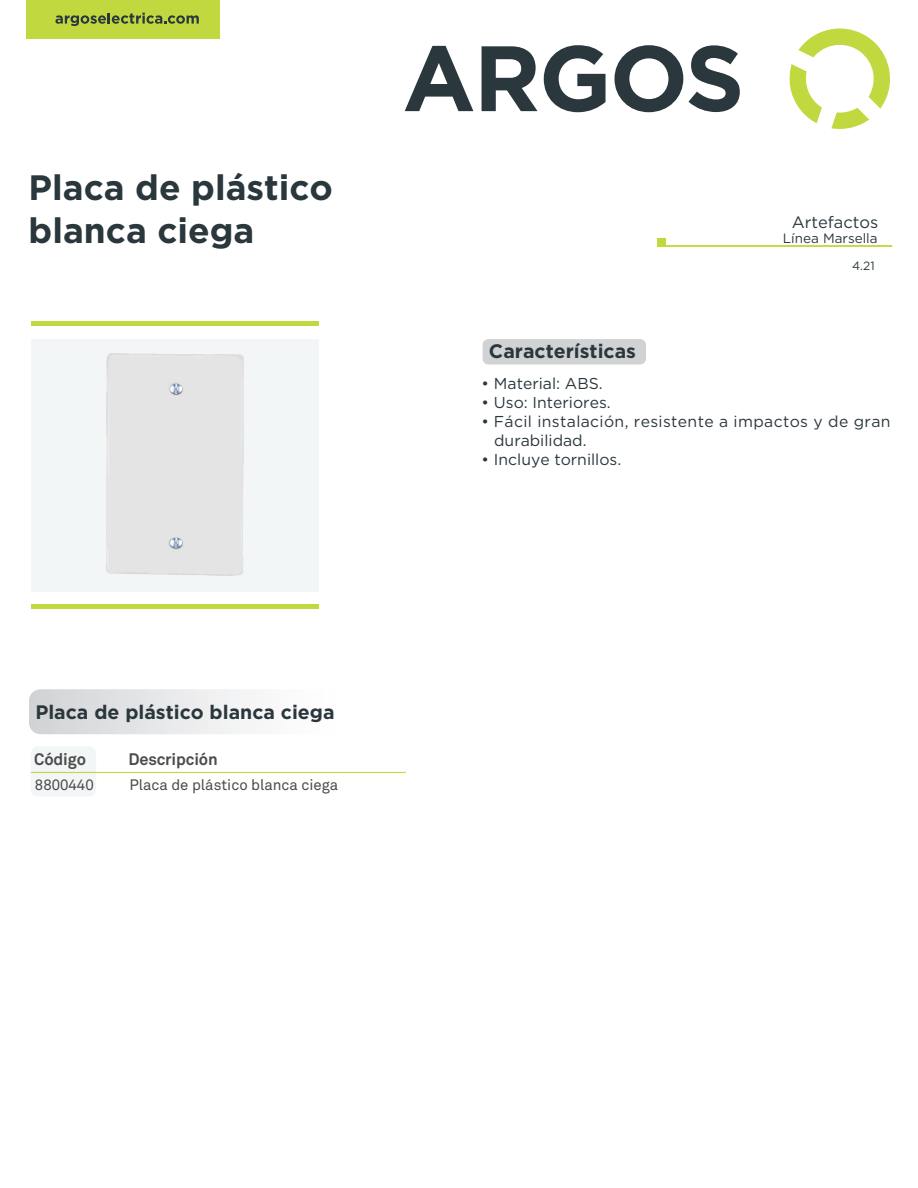
<style>
.page{position:relative;width:918px;height:1188px;background:#fff}
.page>*{position:absolute;margin:0;border:0;box-sizing:border-box;transform-origin:0 0}
.t1{font:700 35.25px/42.3px "Gotham";color:#2a373d}
.t2{font:700 19.5px "Gotham";color:#2a373d}
.t3{font:700 16.5px "Akkurat Pro";letter-spacing:-.01em;color:#4d4c4c}
.t4{font:16.5px "Gotham";color:#2c393d}
.t5{font:15.75px/18.9px "Gotham";letter-spacing:.02em;color:#2a373d}
.t6{font:15.75px "Gotham";color:#2a373d}
.t7{font:15px "Akkurat Pro";color:#4c4b4b}
.t8{font:13.5px "Gotham";color:#2c393d}
.t9{font:12px "Gotham";color:#2c393d}
</style>
<div class="page">
<div style="left:31px;top:339px;width:287px;height:252px;background:#f3f6f7"></div>
<div style="left:31px;top:321px;width:287px;height:5px;background:#c2d83f"></div>
<div style="left:31px;top:604px;width:287px;height:5px;background:#c2d83f"></div>
<div style="left:105px;top:353px;width:139px;height:223px;background:#e3e4e3"></div>
<div style="left:31px;top:746px;width:65px;height:51px;background:#f3f6f7;border-radius:7px"></div>
<div style="left:26px;top:0;width:194px;height:38px;background:#c2d83f"></div>
<svg style="left:55px;top:13px;width:144px;height:13px"></svg>
<hr style="left:663px;top:245px;width:229px;height:2px;background:#c2d83f">
<div style="left:657px;top:238px;width:9px;height:9px;background:#c2d83f"></div>
<svg style="left:789px;top:29px;width:101px;height:100px"></svg>
<svg style="left:405px;top:46px;width:68px;height:65px"></svg>
<svg style="left:482px;top:46px;width:56px;height:65px"></svg>
<svg style="left:544px;top:45px;width:62px;height:67px"></svg>
<svg style="left:614px;top:45px;width:69px;height:67px"></svg>
<svg style="left:689px;top:45px;width:51px;height:67px"></svg>
<svg style="left:29px;top:689px;width:219px;height:45px"></svg>
<hr style="left:31px;top:772px;width:375px;height:1px;background:#c2d83f">
<div style="left:483px;top:339px;width:163px;height:25px;background:#d1d2d4;border-radius:6px"></div>
<h1 class="t1" style="left:29px;top:166px;width:306px">Placa de plástico blanca ciega</h1>
<p class="t2" style="left:35px;top:699px;width:301px">Placa de plástico blanca ciega</p>
<p class="t3" style="left:34px;top:748px;width:53px">Código</p>
<p class="t3" style="left:128px;top:748px;width:91px">Descripción</p>
<p class="t7" style="left:35px;top:776px;width:60px">8800440</p>
<p class="t7" style="left:129px;top:776px;width:210px">Placa de plástico blanca ciega</p>
<p class="t2" style="left:489px;top:338px;width:149px">Características</p>
<p class="t4" style="left:792px;top:212px;width:88px">Artefactos</p>
<p class="t9" style="left:852px;top:258px;width:24px">4.21</p>
<p class="t8" style="left:783px;top:229px;width:96px">Línea Marsella</p>
<p class="t6" style="left:482px;top:373px;width:123px">• Material: ABS.</p>
<p class="t6" style="left:482px;top:392px;width:131px">• Uso: Interiores.</p>
<p class="t5" style="left:494px;top:411px;width:398px;text-indent:-13px">• Fácil instalación, resistente a impactos y de gran durabilidad.</p>
<p class="t6" style="left:482px;top:449px;width:141px">• Incluye tornillos.</p>
</div>
